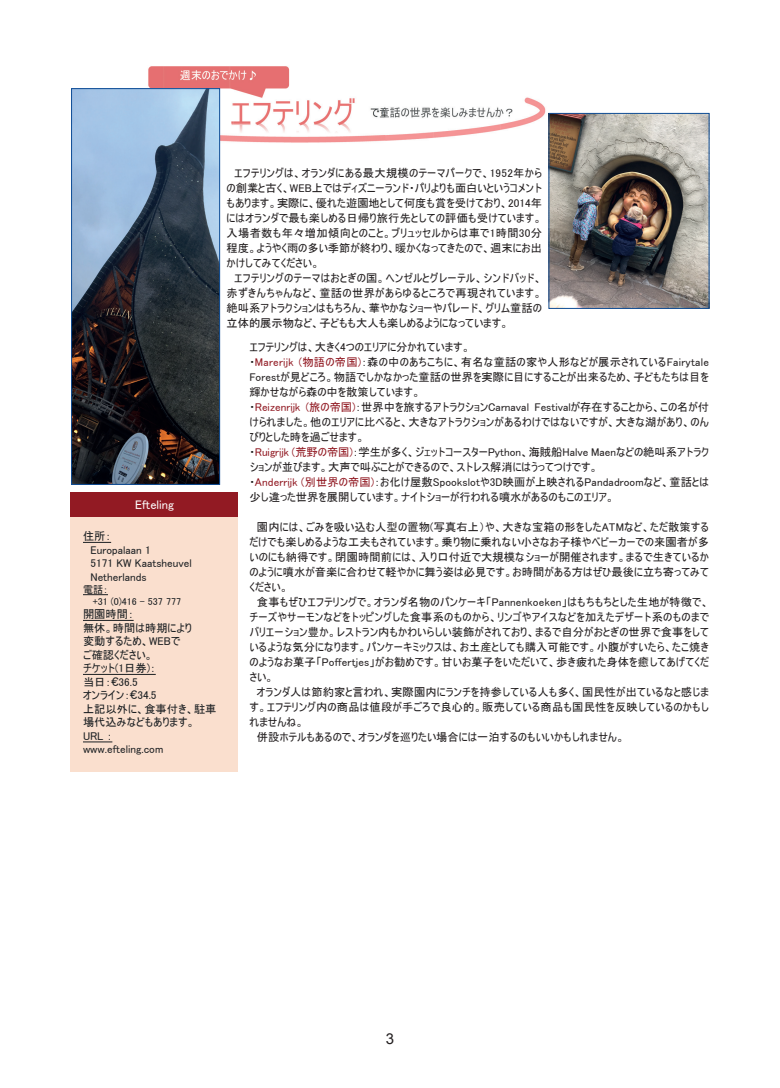
<style>
.page{position:relative;width:780px;height:1088px;background:#fff}
.page>*{position:absolute;margin:0;border:0;box-sizing:border-box;transform-origin:0 0}
.t1{font:15px "Arial";color:#231f20}
.t2{font:12.5px "MS UI Gothic";color:#fff}
.t3{font:11.25px/15px "MS UI Gothic";color:#231f20;text-align:justify}
.t4{font:11.25px "MS UI Gothic";color:#1b1f22}
.t5{font:10px "MS UI Gothic";color:#1b1f22}
.s1{color:#911922}
</style>
<div class="page">
<img style="left:220px;top:97px;width:329px;height:57px">
<img style="left:148px;top:66px;width:144px;height:32px">
<img style="left:73px;top:90px;width:145px;height:393px">
<div style="left:71px;top:88px;width:149px;height:397px;border:1px solid #0f4d96"></div>
<div style="left:71px;top:493px;width:167px;height:24px;background:#921a23"></div>
<div style="left:71px;top:517px;width:167px;height:254px;background:#fadfce"></div>
<svg style="left:83px;top:542px;width:28px;height:1px"></svg>
<svg style="left:83px;top:594px;width:25px;height:1px"></svg>
<hr style="left:83px;top:620px;width:51px;height:1px;background:#1b1f22">
<hr style="left:83px;top:674px;width:73px;height:1px;background:#1b1f22">
<svg style="left:83px;top:741px;width:29px;height:1px"></svg>
<img style="left:550px;top:115px;width:157px;height:192px">
<div style="left:548px;top:113px;width:161px;height:196px;border:1px solid #0f4d96"></div>
<p class="t2" style="left:135px;top:498px;width:40px">Efteling</p>
<p class="t4" style="left:83px;top:531px;width:30px">住所：</p>
<p class="t4" style="left:83px;top:544px;width:69px">　Europalaan 1</p>
<p class="t4" style="left:83px;top:558px;width:110px">　5171 KW Kaatsheuvel</p>
<p class="t4" style="left:83px;top:571px;width:65px">　Netherlands</p>
<p class="t5" style="left:83px;top:584px;width:26px">電話：</p>
<p class="t5" style="left:83px;top:596px;width:99px">　 +31 (0)416 - 537 777</p>
<p class="t4" style="left:83px;top:609px;width:52px">開園時間：</p>
<p class="t4" style="left:83px;top:622px;width:110px">無休。時間は時期により</p>
<p class="t4" style="left:83px;top:636px;width:99px">変動するため、WEBで</p>
<p class="t4" style="left:83px;top:649px;width:72px">ご確認ください。</p>
<p class="t4" style="left:83px;top:663px;width:74px">チケット(1日券)：</p>
<p class="t4" style="left:83px;top:676px;width:56px">当日：€36.5</p>
<p class="t4" style="left:83px;top:690px;width:75px">オンライン：€34.5</p>
<p class="t4" style="left:83px;top:703px;width:135px">上記以外に、食事付き、駐車</p>
<p class="t4" style="left:83px;top:717px;width:113px">場代込みなどもあります。</p>
<p class="t4" style="left:83px;top:730px;width:31px">URL ：</p>
<p class="t4" style="left:83px;top:744px;width:82px">www.efteling.com</p>
<p class="t3" style="left:226px;top:166px;width:317px;text-indent:8px">エフテリングは、オランダにある最大規模のテーマパークで、1952年からの創業と古く、WEB上ではディズニーランド・パリよりも面白いというコメントもあります。実際に、優れた遊園地として何度も賞を受けており、2014年にはオランダで最も楽しめる日帰り旅行先としての評価も受けています。入場者数も年々増加傾向とのこと。ブリュッセルからは車で1時間30分程度。ようやく雨の多い季節が終わり、暖かくなってきたので、週末にお出かけしてみてください。</p>
<p class="t3" style="left:226px;top:271px;width:317px">　エフテリングのテーマはおとぎの国。ヘンゼルとグレーテル、シンドバッド、赤ずきんちゃんなど、童話の世界があらゆるところで再現されています。絶叫系アトラクションはもちろん、華やかなショーやパレード、グリム童話の立体的展示物など、子どもも大人も楽しめるようになっています。</p>
<p class="t3" style="left:249px;top:340px;width:222px">エフテリングは、大きく4つのエリアに分かれています。</p>
<p class="t3" style="left:249px;top:355px;width:461px">・<span class="s1">Marerijk (物語の帝国)</span>：森の中のあちこちに、有名な童話の家や人形などが展示されているFairytale Forestが見どころ。物語でしかなかった童話の世界を実際に目にすることが出来るため、子どもたちは目を輝かせながら森の中を散策しています。</p>
<p class="t3" style="left:249px;top:400px;width:461px">・<span class="s1">Reizenrijk (旅の帝国)</span>：世界中を旅するアトラクションCarnaval Festivalが存在することから、この名が付けられました。他のエリアに比べると、大きなアトラクションがあるわけではないですが、大きな湖があり、のんびりとした時を過ごせます。</p>
<p class="t3" style="left:249px;top:445px;width:461px">・<span class="s1">Ruigrijk (荒野の帝国)</span>：学生が多く、ジェットコースターPython、海賊船Halve Maenなどの絶叫系アトラクションが並びます。大声で叫ぶことができるので、ストレス解消にはうってつけです。</p>
<p class="t3" style="left:249px;top:475px;width:461px">・<span class="s1">Anderrijk (別世界の帝国)</span>：お化け屋敷Spookslotや3D映画が上映されるPandadroomなど、童話とは少し違った世界を展開しています。ナイトショーが行われる噴水があるのもこのエリア。</p>
<p class="t3" style="left:249px;top:520px;width:461px">　園内には、ごみを吸い込む人型の置物(写真右上）や、大きな宝箱の形をしたATMなど、ただ散策するだけでも楽しめるような工夫もされています。乗り物に乗れない小さなお子様やベビーカーでの来園者が多いのにも納得です。閉園時間前には、入り口付近で大規模なショーが開催されます。まるで生きているかのように噴水が音楽に合わせて軽やかに舞う姿は必見です。お時間がある方はぜひ最後に立ち寄ってみてください。</p>
<p class="t3" style="left:249px;top:595px;width:461px">　食事もぜひエフテリングで。オランダ名物のパンケーキ「Pannenkoeken」はもちもちとした生地が特徴で、チーズやサーモンなどをトッピングした食事系のものから、リンゴやアイスなどを加えたデザート系のものまでバリエーション豊か。レストラン内もかわいらしい装飾がされており、まるで自分がおとぎの世界で食事をしているような気分になります。パンケーキミックスは、お土産としても購入可能です。小腹がすいたら、たこ焼きのようなお菓子「Poffertjes」がお勧めです。甘いお菓子をいただいて、歩き疲れた身体を癒してあげてください。</p>
<p class="t3" style="left:249px;top:685px;width:461px">　オランダ人は節約家と言われ、実際園内にランチを持参している人も多く、国民性が出ているなと感じます。エフテリング内の商品は値段が手ごろで良心的。販売している商品も国民性を反映しているのかもしれませんね。</p>
<p class="t3" style="left:249px;top:730px;width:377px">　併設ホテルもあるので、オランダを巡りたい場合には一泊するのもいいかもしれません。</p>
<p class="t1" style="left:386px;top:1029px;width:10px">3</p>
</div>
